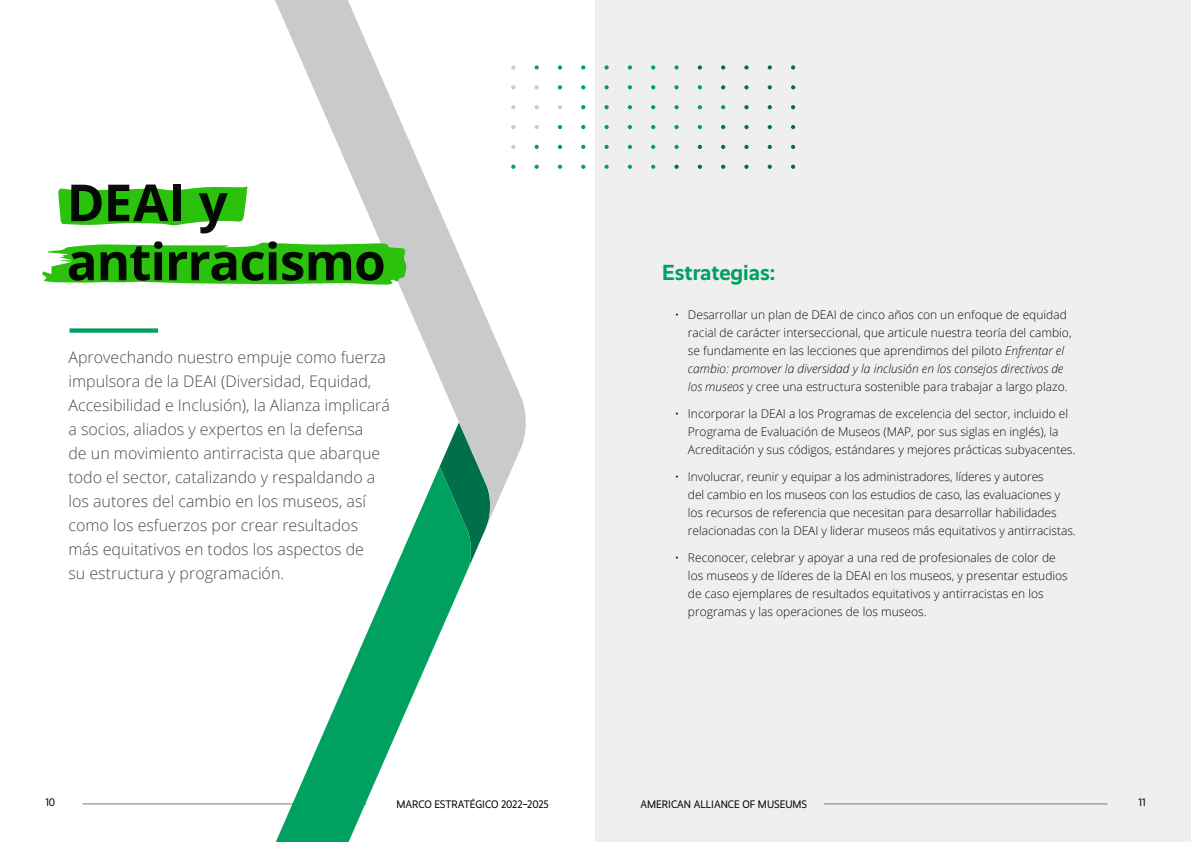
<style>
.page{position:relative;width:1191px;height:842px;background:#fff}
.page>*{position:absolute;margin:0;border:0;box-sizing:border-box;transform-origin:0 0}
.t1{font:700 51.2px/59px "Open Sans";letter-spacing:-.02em;color:#000}
.t2{font:700 22px "Realist";color:#00a160}
.t3{font:300 16px/24px "Open Sans";color:#414042}
.t4{font:300 12px/18px "Open Sans";color:#000}
.t5{font:11px "Realist Narrow";color:#000}
.s1{font-style:italic}
</style>
<div class="page">
<hr style="left:83px;top:803px;width:283px;height:1px;background:#797a7d">
<div style="left:596px;top:0;width:595px;height:842px;background:#efeff0"></div>
<hr style="left:824px;top:803px;width:283px;height:1px;background:#797a7d">
<svg style="left:471px;top:528px;width:15px;height:34px"></svg>
<svg style="left:261px;top:0;width:265px;height:528px"></svg>
<svg style="left:267px;top:467px;width:204px;height:375px"></svg>
<div style="left:69px;top:328px;width:89px;height:5px;background:#00a160"></div>
<svg style="left:791px;top:165px;width:4px;height:4px"></svg>
<svg style="left:767px;top:165px;width:5px;height:4px"></svg>
<svg style="left:744px;top:165px;width:4px;height:4px"></svg>
<svg style="left:721px;top:165px;width:4px;height:4px"></svg>
<svg style="left:697px;top:165px;width:5px;height:4px"></svg>
<svg style="left:674px;top:165px;width:4px;height:4px"></svg>
<svg style="left:791px;top:145px;width:4px;height:4px"></svg>
<svg style="left:767px;top:145px;width:5px;height:4px"></svg>
<svg style="left:744px;top:145px;width:4px;height:4px"></svg>
<svg style="left:721px;top:145px;width:4px;height:4px"></svg>
<svg style="left:697px;top:145px;width:5px;height:4px"></svg>
<svg style="left:791px;top:125px;width:4px;height:4px"></svg>
<svg style="left:767px;top:125px;width:5px;height:4px"></svg>
<svg style="left:744px;top:125px;width:4px;height:4px"></svg>
<svg style="left:721px;top:125px;width:4px;height:4px"></svg>
<svg style="left:791px;top:105px;width:4px;height:4px"></svg>
<svg style="left:767px;top:105px;width:5px;height:4px"></svg>
<svg style="left:744px;top:105px;width:4px;height:4px"></svg>
<svg style="left:791px;top:85px;width:4px;height:4px"></svg>
<svg style="left:767px;top:85px;width:5px;height:4px"></svg>
<svg style="left:744px;top:85px;width:4px;height:4px"></svg>
<svg style="left:721px;top:85px;width:4px;height:4px"></svg>
<svg style="left:791px;top:65px;width:4px;height:5px"></svg>
<svg style="left:767px;top:65px;width:5px;height:5px"></svg>
<svg style="left:744px;top:65px;width:4px;height:5px"></svg>
<svg style="left:721px;top:65px;width:4px;height:5px"></svg>
<svg style="left:697px;top:65px;width:5px;height:5px"></svg>
<svg style="left:651px;top:165px;width:4px;height:4px"></svg>
<svg style="left:628px;top:165px;width:4px;height:4px"></svg>
<svg style="left:604px;top:165px;width:4px;height:4px"></svg>
<svg style="left:581px;top:165px;width:4px;height:4px"></svg>
<svg style="left:558px;top:165px;width:4px;height:4px"></svg>
<svg style="left:534px;top:165px;width:5px;height:4px"></svg>
<svg style="left:511px;top:165px;width:4px;height:4px"></svg>
<svg style="left:674px;top:145px;width:4px;height:4px"></svg>
<svg style="left:651px;top:145px;width:4px;height:4px"></svg>
<svg style="left:628px;top:145px;width:4px;height:4px"></svg>
<svg style="left:604px;top:145px;width:4px;height:4px"></svg>
<svg style="left:581px;top:145px;width:4px;height:4px"></svg>
<svg style="left:558px;top:145px;width:4px;height:4px"></svg>
<svg style="left:534px;top:145px;width:5px;height:4px"></svg>
<svg style="left:697px;top:125px;width:5px;height:4px"></svg>
<svg style="left:674px;top:125px;width:4px;height:4px"></svg>
<svg style="left:651px;top:125px;width:4px;height:4px"></svg>
<svg style="left:628px;top:125px;width:4px;height:4px"></svg>
<svg style="left:604px;top:125px;width:4px;height:4px"></svg>
<svg style="left:581px;top:125px;width:4px;height:4px"></svg>
<svg style="left:558px;top:125px;width:4px;height:4px"></svg>
<svg style="left:721px;top:105px;width:4px;height:4px"></svg>
<svg style="left:697px;top:105px;width:5px;height:4px"></svg>
<svg style="left:674px;top:105px;width:4px;height:4px"></svg>
<svg style="left:651px;top:105px;width:4px;height:4px"></svg>
<svg style="left:628px;top:105px;width:4px;height:4px"></svg>
<svg style="left:604px;top:105px;width:4px;height:4px"></svg>
<svg style="left:581px;top:105px;width:4px;height:4px"></svg>
<svg style="left:697px;top:85px;width:5px;height:4px"></svg>
<svg style="left:674px;top:85px;width:4px;height:4px"></svg>
<svg style="left:651px;top:85px;width:4px;height:4px"></svg>
<svg style="left:628px;top:85px;width:4px;height:4px"></svg>
<svg style="left:604px;top:85px;width:4px;height:4px"></svg>
<svg style="left:581px;top:85px;width:4px;height:4px"></svg>
<svg style="left:558px;top:85px;width:4px;height:4px"></svg>
<svg style="left:674px;top:65px;width:4px;height:5px"></svg>
<svg style="left:651px;top:65px;width:4px;height:5px"></svg>
<svg style="left:628px;top:65px;width:4px;height:5px"></svg>
<svg style="left:604px;top:65px;width:4px;height:5px"></svg>
<svg style="left:581px;top:65px;width:4px;height:5px"></svg>
<svg style="left:558px;top:65px;width:4px;height:5px"></svg>
<svg style="left:534px;top:65px;width:5px;height:5px"></svg>
<svg style="left:511px;top:145px;width:4px;height:4px"></svg>
<svg style="left:534px;top:125px;width:5px;height:4px"></svg>
<svg style="left:511px;top:125px;width:4px;height:4px"></svg>
<svg style="left:558px;top:105px;width:4px;height:4px"></svg>
<svg style="left:534px;top:105px;width:5px;height:4px"></svg>
<svg style="left:511px;top:105px;width:4px;height:4px"></svg>
<svg style="left:534px;top:85px;width:5px;height:4px"></svg>
<svg style="left:511px;top:85px;width:4px;height:4px"></svg>
<svg style="left:511px;top:65px;width:4px;height:5px"></svg>
<svg style="left:42px;top:243px;width:365px;height:42px;background:#46c92d"></svg>
<svg style="left:58px;top:186px;width:189px;height:40px;background:#4bcb33"></svg>
<h1 class="t1" style="left:67px;top:172px;width:320px">DEAI y antirracismo</h1>
<p class="t3" style="left:68px;top:345px;width:323px">Aprovechando nuestro empuje como fuerza impulsora de la DEAI (Diversidad, Equidad, Accesibilidad e Inclusión), la Alianza implicará a socios, aliados y expertos en la defensa<br>de un movimiento antirracista que abarque todo el sector, catalizando y respaldando a los autores del cambio en los museos, así como los esfuerzos por crear resultados más equitativos en todos los aspectos de<br>su estructura y programación.</p>
<h2 class="t2" style="left:662px;top:259px;width:115px">Estrategias:</h2>
<p class="t4" style="left:688px;top:306px;width:385px;text-indent:-14px">• Desarrollar un plan de DEAI de cinco años con un enfoque de equidad racial de carácter interseccional, que articule nuestra teoría del cambio, se fundamente en las lecciones que aprendimos del piloto <span class="s1">Enfrentar el cambio: promover la diversidad y la inclusión en los consejos directivos de los museos</span> y cree una estructura sostenible para trabajar a largo plazo.</p>
<p class="t4" style="left:688px;top:405px;width:389px;text-indent:-14px">• Incorporar la DEAI a los Programas de excelencia del sector, incluido el<br>Programa de Evaluación de Museos (MAP, por sus siglas en inglés), la<br>Acreditación y sus códigos, estándares y mejores prácticas subyacentes.</p>
<p class="t4" style="left:688px;top:468px;width:389px;text-indent:-14px">• Involucrar, reunir y equipar a los administradores, líderes y autores<br>del cambio en los museos con los estudios de caso, las evaluaciones y los recursos de referencia que necesitan para desarrollar habilidades relacionadas con la DEAI y liderar museos más equitativos y antirracistas.</p>
<p class="t4" style="left:688px;top:549px;width:381px;text-indent:-14px">• Reconocer, celebrar y apoyar a una red de profesionales de color de los museos y de líderes de la DEAI en los museos, y presentar estudios de caso ejemplares de resultados equitativos y antirracistas en los programas y las operaciones de los museos.</p>
<p class="t5" style="left:45px;top:795px;width:11px">10</p>
<p class="t5" style="left:396px;top:797px;width:154px">MARCO ESTRATÉGICO 2022–2025</p>
<p class="t5" style="left:640px;top:797px;width:168px">AMERICAN ALLIANCE OF MUSEUMS</p>
<p class="t5" style="left:1138px;top:795px;width:9px">11</p>
</div>
